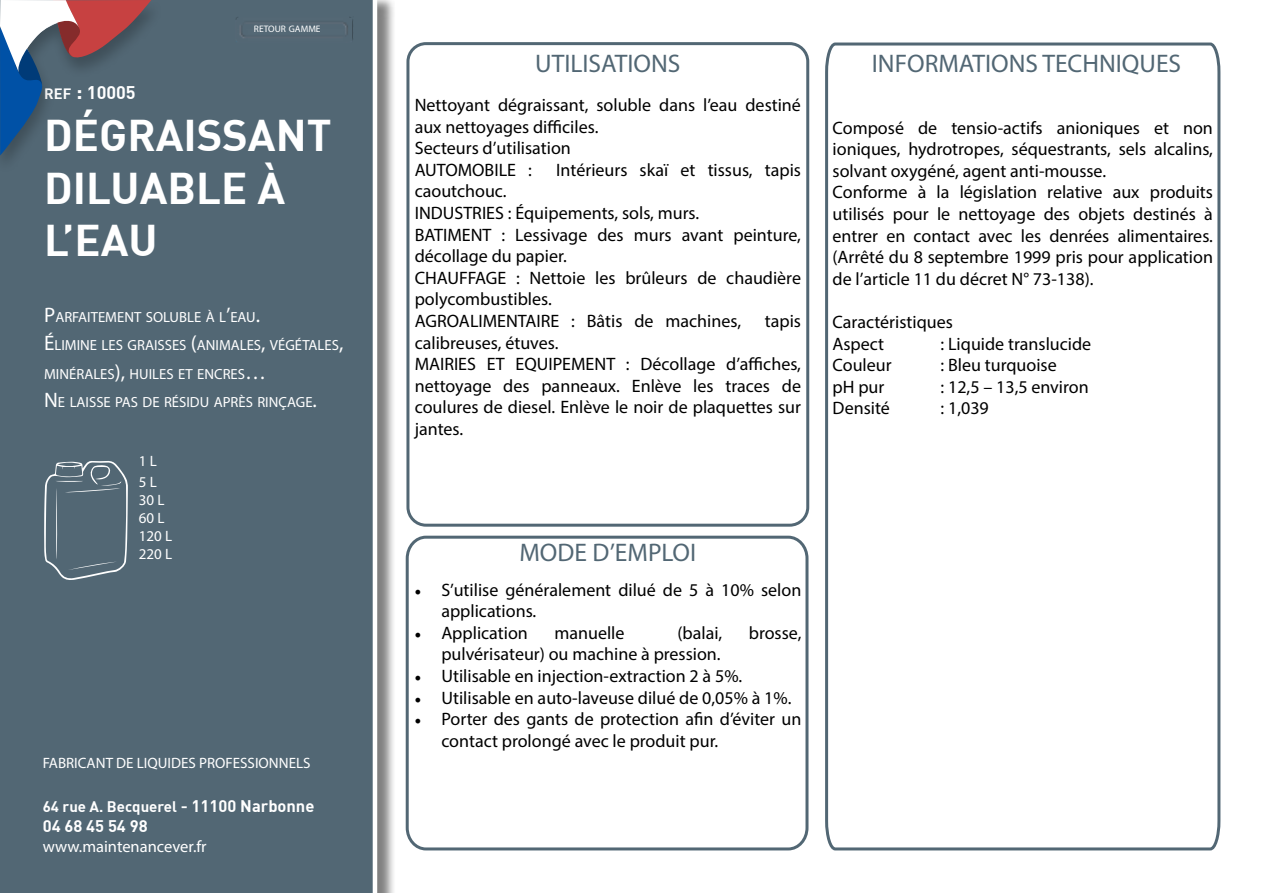
<style>
.page{position:relative;width:1263px;height:893px;background:#fff}
.page>*{position:absolute;margin:0;border:0;box-sizing:border-box;transform-origin:0 0}
.t1{font:700 43.5px/52.2px "DIN";color:#fff}
.t2{font:25.5px "Myriad Pro";color:#526774}
.t3{font:18px/21.6px "Myriad Pro";color:#000}
.t4{font:700 18px "DIN";color:#fff}
.t5{font:16.5px "Myriad Pro";color:#fff}
.t6{font:700 16.5px "DIN";color:#fff}
.t7{font:15px "Myriad Pro";color:#fff}
.t8{font:700 15px "DIN";color:#fff}
.t9{font:15px/18px "Myriad Pro";color:#fff}
.t10{font:14.7px/28.5px "Myriad Pro";color:#fff}
.t11{font:9.45px "Myriad Pro";color:#fff}
.s1{font-size:14.7px}
.s2{font-size:21px}
.s3{font-style:inherit}
.s4{font-size:16.5px}
.s5{font-family:"Minion Pro"}
</style>
<div class="page">
<div style="left:0;top:0;width:395px;height:893px;background:#000;opacity:.5"></div>
<div style="left:0;top:0;width:377px;height:893px;background:#526774"></div>
<svg style="left:44px;top:461px;width:84px;height:119px;background:#617480"></svg>
<div style="left:0;top:0;width:164px;height:176px;background:#526774"></div>
<svg style="left:0;top:0;width:151px;height:156px"></svg>
<div style="left:406px;top:42px;width:403px;height:485px;border:3px solid #526774;border-radius:18px"></div>
<svg style="left:405px;top:535px;width:404px;height:316px"></svg>
<svg style="left:825px;top:42px;width:396px;height:809px"></svg>
<div style="left:235px;top:17px;width:119px;height:25px;background:#546774"></div>
<p class="t11" style="left:254px;top:23px;width:68px">RETOUR GAMME</p>
<p class="t4" style="left:44px;top:81px;width:93px"><span class="s1">ref</span> <span class="s2">:</span> 10005</p>
<h1 class="t1" style="left:44px;top:108px;width:56px">DÉGRAISSANT<br>DILUABLE</h1>
<h1 class="t1" style="left:257px;top:160px;width:29px">À</h1>
<h1 class="t1" style="left:44px;top:212px;width:57px">L’EAU</h1>
<p class="t10" style="left:44px;top:302px;width:301px"><span class="s2">P</span>ARFAITEMENT SOLUBLE À L<span class="s2">’</span>EAU<span class="s2">.<br>É</span>LIMINE LES GRAISSES <span class="s2">(</span>ANIMALES<span class="s2">,</span> VÉGÉTALES<span class="s2">, </span>MINÉRALES<span class="s2">),</span> HUILES ET ENCRES<span class="s2">…<br>N</span> E LAISSE PAS DE RÉSIDU APRÈS RINÇAGE<span class="s2">.</span></p>
<p class="t7" style="left:139px;top:452px;width:19px">1 <span class="s3">L</span></p>
<p class="t9" style="left:139px;top:473px;width:33px">5 L<br>30 L<br>60 L<br>120 L<br>220 L</p>
<p class="t7" style="left:43px;top:754px;width:269px">FABRICANT DE LIQUIDES PROFESSIONNELS</p>
<p class="t8" style="left:43px;top:797px;width:273px">64 rue A. Becquerel <span class="s4">- 11100 Narbonne</span></p>
<p class="t6" style="left:43px;top:815px;width:106px">04 68 45 54 98</p>
<p class="t5" style="left:43px;top:836px;width:165px">www.maintenancever.fr</p>
<h2 class="t2" style="left:535px;top:48px;width:13px">UTILISATIONS</h2>
<p class="t3" style="left:415px;top:94px;width:388px">Nettoyant dégraissant, soluble dans l’eau destiné aux nettoyages difficiles.<br>Secteurs d’utilisation<br>AUTOMOBILE :</p>
<p class="t3" style="left:556px;top:159px;width:246px">Intérieurs skaï et tissus, tapis</p>
<p class="t3" style="left:415px;top:180px;width:388px">caoutchouc.<br>INDUSTRIES : Équipements, sols, murs.<br>BATIMENT : Lessivage des murs avant peinture, décollage du papier.<br>CHAUFFAGE : Nettoie les brûleurs de chaudière polycombustibles.<br>AGROALIMENTAIRE : Bâtis de machines,</p>
<p class="t3" style="left:765px;top:310px;width:38px">tapis</p>
<p class="t3" style="left:415px;top:331px;width:388px">calibreuses, étuves.<br>MAIRIES ET EQUIPEMENT : Décollage d’affiches, nettoyage des panneaux. Enlève les traces de coulures de diesel. Enlève le noir de plaquettes sur jantes.</p>
<h2 class="t2" style="left:872px;top:48px;width:15px">INFORMATIONS</h2>
<h2 class="t2" style="left:1042px;top:48px;width:14px">TECHNI</h2>
<h2 class="t2" style="left:1122px;top:48px;width:32px">QUES</h2>
<p class="t3" style="left:832px;top:116px;width:382px">Composé de tensio-actifs anioniques et non ioniques, hydrotropes, séquestrants, sels alcalins, solvant oxygéné, agent anti-mousse.<br>Conforme à la législation relative aux produits utilisés pour le nettoyage des objets destinés à entrer en contact avec les denrées alimentaires. (Arrêté du 8 septembre 1999 pris pour application de l’article 11 du décret N° 73-138).</p>
<p class="t3" style="left:832px;top:311px;width:122px">Caractéristiques<br>Aspect</p>
<p class="t3" style="left:940px;top:332px;width:152px">: Liquide translucide</p>
<p class="t3" style="left:832px;top:354px;width:61px">Couleur</p>
<p class="t3" style="left:940px;top:354px;width:118px">: Bleu turquoise</p>
<p class="t3" style="left:832px;top:376px;width:53px">pH pur</p>
<p class="t3" style="left:940px;top:376px;width:150px">: 12,5 – 13,5 environ</p>
<p class="t3" style="left:832px;top:397px;width:59px">Densité</p>
<p class="t3" style="left:940px;top:397px;width:50px">: 1,039</p>
<h2 class="t2" style="left:519px;top:537px;width:18px">MODE</h2>
<h2 class="t2" style="left:592px;top:537px;width:74px">D’EMPLOI</h2>
<p class="t3" style="left:441px;top:579px;width:362px;text-indent:-27px"><span class="s5">•</span> S’utilise généralement dilué de 5 à 10% selon applications.</p>
<p class="t3" style="left:414px;top:622px;width:115px"><span class="s5">•</span> Application</p>
<p class="t3" style="left:554px;top:622px;width:72px">manuelle</p>
<p class="t3" style="left:677px;top:622px;width:46px">(balai,</p>
<p class="t3" style="left:749px;top:622px;width:54px">brosse,</p>
<p class="t3" style="left:441px;top:643px;width:281px">pulvérisateur) ou machine à pression.</p>
<p class="t3" style="left:414px;top:665px;width:329px"><span class="s5">•</span> Utilisable en injection-extraction 2 à 5%.</p>
<p class="t3" style="left:414px;top:687px;width:379px"><span class="s5">•</span> Utilisable en auto-laveuse dilué de 0,05% à 1%.</p>
<p class="t3" style="left:441px;top:708px;width:362px;text-indent:-27px"><span class="s5">•</span> Porter des gants de protection afin d’éviter un contact prolongé avec le produit pur.</p>
</div>
